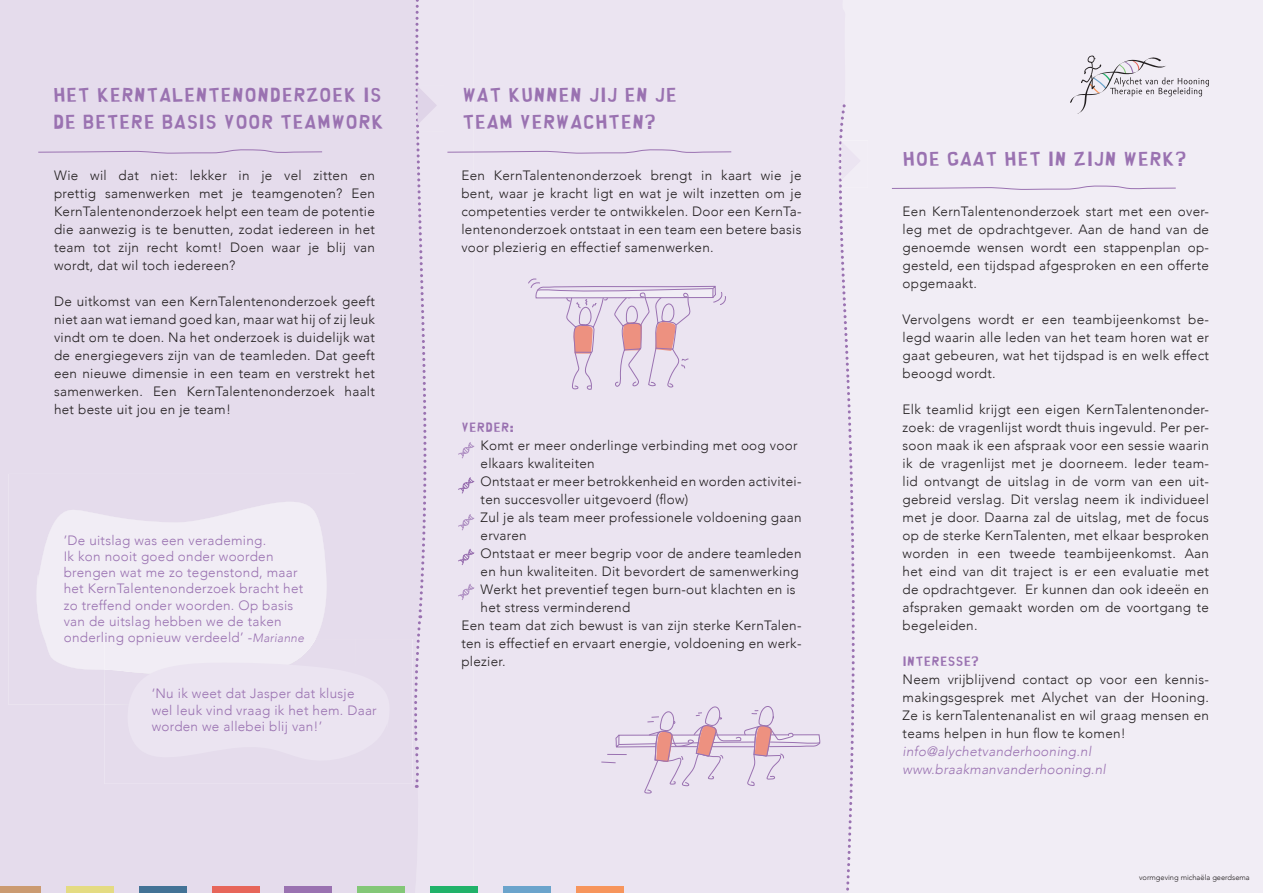
<style>
.page{position:relative;width:1263px;height:893px;background:#fff}
.page>*{position:absolute;margin:0;border:0;box-sizing:border-box;transform-origin:0 0}
.t1{font:18px/27px "southpark";letter-spacing:.02em;color:#9a72b1}
.t2{font:300 13.5px/18px "Avenir";letter-spacing:.02em;color:#231f20;text-align:justify}
.t3{font:300 13.5px/16.2px "Avenir";letter-spacing:.02em;color:#9a72b1}
.t4{font:italic 300 13.5px/18px "Avenir";letter-spacing:.02em;color:#9a72b1}
.t5{font:12px "southpark";letter-spacing:.02em;color:#9a72b1}
.t6{font:300 7.5px "Avenir";color:#231f20}
.s1{font-style:italic;font-size:12px}
</style>
<div class="page">
<div style="left:412px;top:0;width:443px;height:893px;background:#ebe4f1"></div>
<div style="left:855px;top:0;width:408px;height:893px;background:#f1edf5"></div>
<div style="left:0;top:0;width:434px;height:893px;background:#e5dcec"></div>
<img style="left:861px;top:140px;width:7px;height:47px">
<svg style="left:839px;top:104px;width:22px;height:789px"></svg>
<svg style="left:413px;top:0;width:24px;height:788px"></svg>
<div style="left:576px;top:887px;width:47px;height:6px;background:#f7955c"></div>
<div style="left:503px;top:887px;width:47px;height:6px;background:#6ba4cc"></div>
<div style="left:430px;top:887px;width:48px;height:6px;background:#21b26a"></div>
<div style="left:357px;top:887px;width:48px;height:6px;background:#83c777"></div>
<div style="left:285px;top:887px;width:47px;height:6px;background:#9a72b1"></div>
<div style="left:212px;top:887px;width:47px;height:6px;background:#e7665a"></div>
<div style="left:139px;top:887px;width:48px;height:6px;background:#437396"></div>
<div style="left:66px;top:887px;width:48px;height:6px;background:#e4db82"></div>
<div style="left:0;top:887px;width:41px;height:6px;background:#cb9b71"></div>
<svg style="left:1070px;top:55px;width:139px;height:59px;background:#e1dde4"></svg>
<svg style="left:38px;top:148px;width:285px;height:6px;background:#d8cae2"></svg>
<svg style="left:891px;top:185px;width:285px;height:5px"></svg>
<svg style="left:458px;top:442px;width:17px;height:17px"></svg>
<svg style="left:458px;top:514px;width:17px;height:17px"></svg>
<svg style="left:458px;top:584px;width:17px;height:16px"></svg>
<svg style="left:458px;top:477px;width:17px;height:17px"></svg>
<svg style="left:458px;top:548px;width:17px;height:17px"></svg>
<div style="left:8px;top:474px;width:347px;height:231px;background:#e5dcec"></div>
<svg style="left:35px;top:495px;width:292px;height:181px;background:#eeeaf3"></svg>
<div style="left:104px;top:639px;width:308px;height:145px;background:#e5dcec"></div>
<div style="left:104px;top:639px;width:251px;height:66px;background:#e5dcec"></div>
<div style="left:104px;top:639px;width:212px;height:37px;background:#f1edf5"></div>
<div style="left:127px;top:662px;width:265px;height:100px;background:#ebe4f1"></div>
<svg style="left:447px;top:149px;width:285px;height:241px"></svg>
<svg style="left:600px;top:706px;width:221px;height:187px"></svg>
<h1 class="t1" style="left:53px;top:83px;width:332px">HET KERNTALENTENONDERZOEK IS<br>DE BETERE BASIS VOOR TEAMWORK</h1>
<p class="t2" style="left:54px;top:166px;width:322px">Wie wil dat niet: lekker in je vel zitten en prettig samenwerken met je teamgenoten? Een KernTalentenonderzoek helpt een team de potentie die aanwezig is te benutten, zodat iedereen in het team tot zijn recht komt! Doen waar je blij van wordt, dat wil toch iedereen?</p>
<p class="t2" style="left:54px;top:292px;width:322px">De uitkomst van een KernTalentenonderzoek geeft niet aan wat iemand goed kan, maar wat hij of zij leuk vindt om te doen. Na het onderzoek is duidelijk wat de energiegevers zijn van de teamleden. Dat geeft een nieuwe dimensie in een team en verstrekt het samenwerken. Een KernTalentenonderzoek haalt het beste uit jou en je team!</p>
<p class="t3" style="left:64px;top:532px;width:242px">’De uitslag was een verademing.<br>Ik kon nooit goed onder woorden brengen wat me zo tegenstond, maar het KernTalentenonderzoek bracht het zo treffend onder woorden. Op basis van de uitslag hebben we de taken onderling opnieuw verdeeld’ -<span class="s1">Marianne</span></p>
<p class="t3" style="left:152px;top:686px;width:226px">‘Nu ik weet dat Jasper dat klusje wel leuk vind vraag ik het hem. Daar worden we allebei blij van!’</p>
<h1 class="t1" style="left:462px;top:83px;width:216px">WAT KUNNEN JIJ EN JE<br>TEAM VERWACHTEN?</h1>
<p class="t2" style="left:461px;top:166px;width:342px">Een KernTalentenonderzoek brengt in kaart wie je bent, waar je kracht ligt en wat je wilt inzetten om je competenties verder te ontwikkelen. Door een KernTa&shy;lentenonderzoek ontstaat in een team een betere basis voor plezierig en effectief samenwerken.</p>
<p class="t5" style="left:461px;top:422px;width:54px">VERDER:</p>
<p class="t2" style="left:481px;top:436px;width:318px">Komt er meer onderlinge verbinding met oog voor</p>
<p class="t2" style="left:481px;top:454px;width:116px">elkaars kwaliteiten</p>
<p class="t2" style="left:481px;top:472px;width:322px">Ontstaat er meer betrokkenheid en worden activitei-</p>
<p class="t2" style="left:481px;top:490px;width:209px">ten succesvoller uitgevoerd (flow)</p>
<p class="t2" style="left:481px;top:508px;width:322px">Zul je als team meer professionele voldoening gaan</p>
<p class="t2" style="left:481px;top:526px;width:48px">ervaren</p>
<p class="t2" style="left:481px;top:544px;width:322px">Ontstaat er meer begrip voor de andere teamleden</p>
<p class="t2" style="left:481px;top:562px;width:320px">en hun kwaliteiten. Dit bevordert de samenwerking</p>
<p class="t2" style="left:481px;top:580px;width:317px">Werkt het preventief tegen burn-out klachten en is</p>
<p class="t2" style="left:481px;top:598px;width:151px">het stress verminderend</p>
<p class="t2" style="left:461px;top:616px;width:342px">Een team dat zich bewust is van zijn sterke KernTalen-</p>
<p class="t2" style="left:461px;top:634px;width:342px">ten is effectief en ervaart energie, voldoening en werk-</p>
<p class="t2" style="left:461px;top:652px;width:46px">plezier.</p>
<h1 class="t1" style="left:903px;top:147px;width:285px">HOE GAAT HET IN ZIJN WERK?</h1>
<p class="t2" style="left:903px;top:202px;width:308px">Een KernTalentenonderzoek start met een over&shy;leg met de opdrachtgever. Aan de hand van de genoemde wensen wordt een stappenplan op&shy;gesteld, een tijdspad afgesproken en een offerte opgemaakt.</p>
<p class="t2" style="left:903px;top:310px;width:308px">Vervolgens wordt er een teambijeenkomst be&shy;legd waarin alle leden van het team horen wat er gaat gebeuren, wat het tijdspad is en welk effect beoogd wordt.</p>
<p class="t2" style="left:903px;top:400px;width:308px">Elk teamlid krijgt een eigen KernTalentenonder&shy;zoek: de vragenlijst wordt thuis ingevuld. Per per&shy;soon maak ik een afspraak voor een sessie waarin ik de vragenlijst met je doorneem. Ieder team&shy;lid ontvangt de uitslag in de vorm van een uit&shy;gebreid verslag. Dit verslag neem ik individueel met je door. Daarna zal de uitslag, met de focus op de sterke KernTalenten, met elkaar besproken worden in een tweede teambijeenkomst. Aan het eind van dit traject is er een evaluatie met de opdrachtgever. Er kunnen dan ook ideeën en afspraken gemaakt worden om de voortgang te begeleiden.</p>
<p class="t5" style="left:903px;top:656px;width:77px">INTERESSE?</p>
<p class="t2" style="left:903px;top:670px;width:308px">Neem vrijblijvend contact op voor een kennis&shy;makingsgesprek met Alychet van der Hooning.<br>Ze is kernTalentenanalist en wil graag mensen en teams helpen in hun flow te komen!</p>
<p class="t4" style="left:903px;top:742px;width:205px">info@alychetvanderhooning.nl www.braakmanvanderhooning.nl</p>
<p class="t6" style="left:1139px;top:873px;width:112px">vormgeving michaëla geerdsema</p>
</div>
